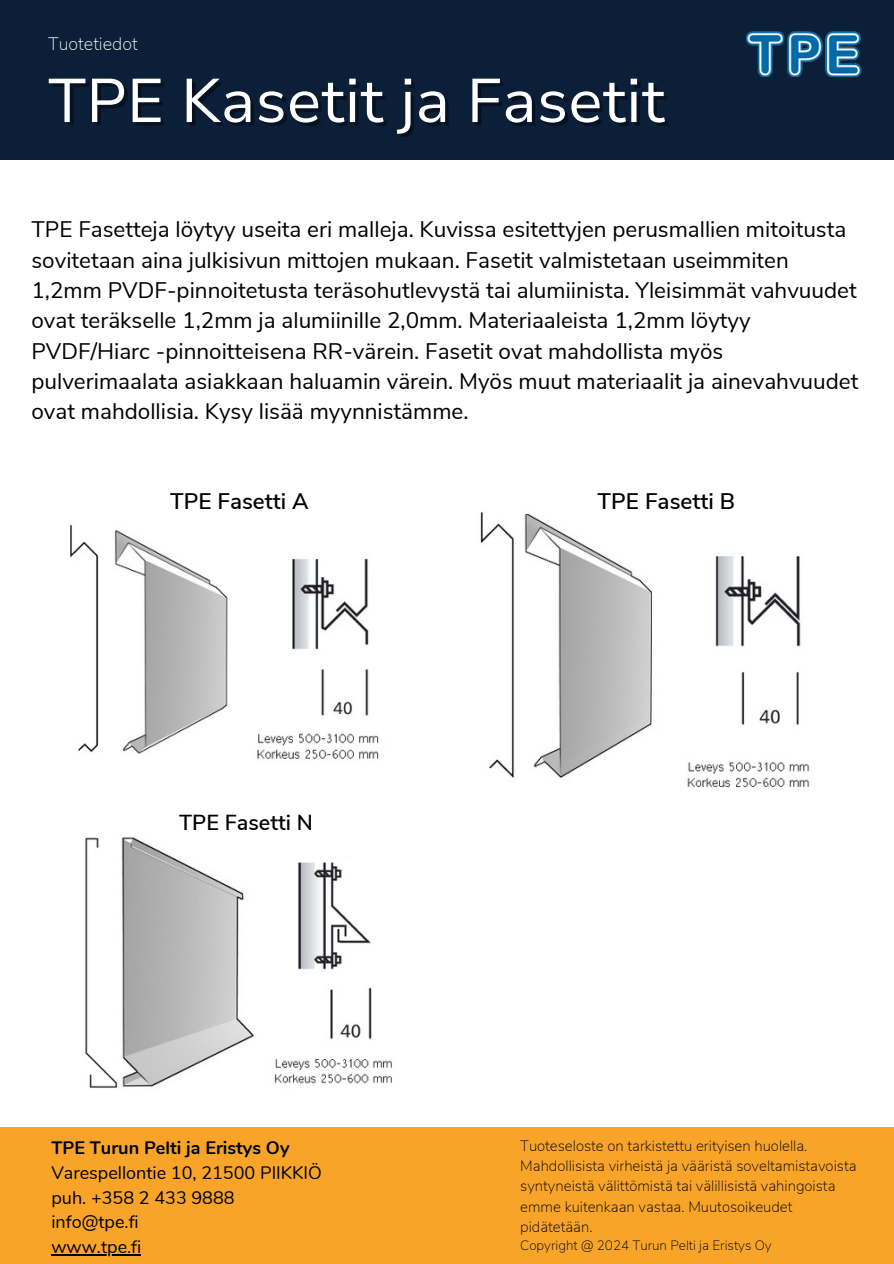
<style>
.page{position:relative;width:894px;height:1264px;background:#fff}
.page>*{position:absolute;margin:0;border:0;box-sizing:border-box;transform-origin:0 0}
.t1{font:61.5px "Nunito Sans 10 pt";color:#fff}
.t2{font:22.5px/30.3px "Nunito Sans";color:#000}
.t3{font:600 22.5px "Nunito Sans";color:#000}
.t4{font:600 21.6px "Nunito Sans";color:#000}
.t5{font:18px/24.8px "Nunito";color:#000}
.t6{font:200 18px "Nunito Sans";color:#fff}
.t7{font:200 15px/20.2px "Nunito Sans";color:#000}
.t8{font:200 13.5px "Nunito Sans";color:#000}
.s1{font-weight:700}
</style>
<div class="page">
<div style="left:0;top:0;width:893px;height:159px;background:#0b1f39"></div>
<img style="left:70px;top:524px;width:309px;height:235px">
<img style="left:480px;top:512px;width:329px;height:276px">
<img style="left:85px;top:837px;width:307px;height:251px">
<img style="left:746px;top:32px;width:116px;height:45px">
<div style="left:0;top:1127px;width:893px;height:136px;background:#f7a429"></div>
<hr style="left:51px;top:1254px;width:90px;height:1px;background:#000">
<h1 class="t6" style="left:48px;top:32px;width:91px">Tuotetiedot</h1>
<h4 class="t1" style="left:48px;top:60px;width:618px">TPE Kasetit ja Fasetit</h4>
<h2 class="t2" style="left:31px;top:214px;width:828px">TPE Fasetteja löytyy useita eri malleja. Kuvissa esitettyjen perusmallien mitoitusta sovitetaan aina julkisivun mittojen mukaan. Fasetit valmistetaan useimmiten 1,2mm PVDF-pinnoitetusta teräsohutlevystä tai alumiinista. Yleisimmät vahvuudet ovat teräkselle 1,2mm ja alumiinille 2,0mm. Materiaaleista 1,2mm löytyy PVDF/Hiarc -pinnoitteisena RR-värein. Fasetit ovat mahdollista myös pulverimaalata asiakkaan haluamin värein. Myös muut materiaalit ja ainevahvuudet ovat mahdollisia. Kysy lisää myynnistämme.</h2>
<p class="t3" style="left:170px;top:486px;width:140px">TPE Fasetti A</p>
<h2 class="t3" style="left:597px;top:486px;width:139px">TPE Fasetti B</h2>
<p class="t4" style="left:179px;top:808px;width:135px">TPE Fasetti N</p>
<h4 class="t7" style="left:520px;top:1135px;width:338px">Tuoteseloste on tarkistettu erityisen huolella.<br>Mahdollisista virheistä ja vää ristä soveltamistavoista syntyneistä vä littömistä tai vä lillisistä vahingoista emme kuitenkaan vastaa. Muutosoikeudet<br>pidätetää n.</h4>
<p class="t5" style="left:51px;top:1135px;width:272px"><span class="s1">TPE Turun Pelti ja Eristys Oy<br></span>Varespellontie 10, 21500 PIIKKIÖ puh. +358 2 433 9888 info@tpe.fi</p>
<p class="t5" style="left:51px;top:1234px;width:91px">www.tpe.fi</p>
<p class="t8" style="left:520px;top:1236px;width:253px">Copyright @ 2024 Turun Pelti ja Eristys Oy</p>
</div>
